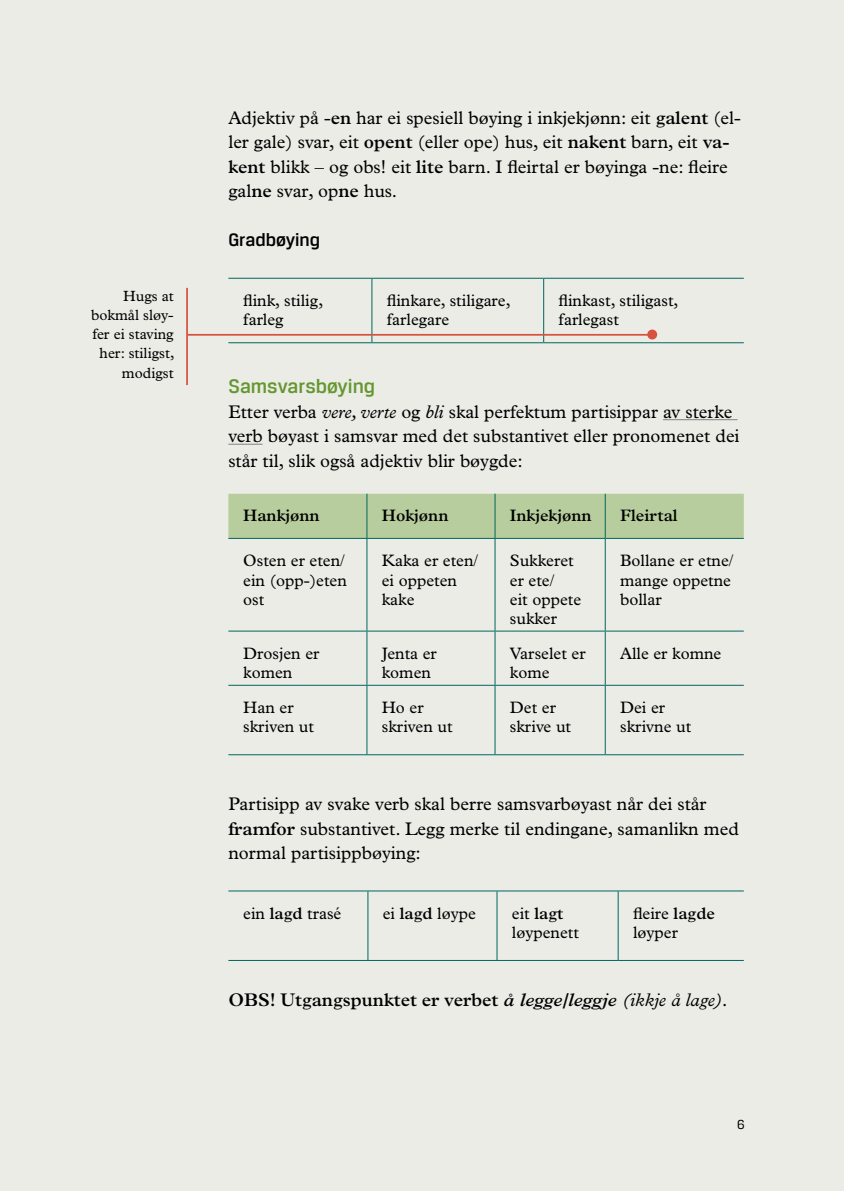
<style>
.page{position:relative;width:844px;height:1191px;background:#fff}
.page>*{position:absolute;margin:0;border:0;box-sizing:border-box;transform-origin:0 0}
.t1{font:500 21px "Breuer Text";color:#659730}
.t2{font:500 19.25px "Breuer Text";color:#000}
.t3{font:18.38px/24.5px "Plantin";color:#000}
.t4{font:600 18.38px "Plantin";color:#000}
.t5{font:16.62px/19.2px "Plantin";color:#000}
.t6{font:600 16.62px "Plantin";color:#000}
.t7{font:14.88px/19.2px "Plantin";color:#000;text-align:right}
.t8{font:14px "Breuer Text";color:#000}
.s1{font-weight:600}
.s2{font-style:italic}
.s3{font-weight:400;font-style:italic}
</style>
<div class="page">
<div style="left:0;top:0;width:843px;height:1191px;background:#ecece7"></div>
<hr style="left:663px;top:419px;width:74px;height:1px;background:#808080">
<hr style="left:228px;top:444px;width:34px;height:1px;background:#808080">
<hr style="left:228px;top:278px;width:144px;height:1px;background:#00665e">
<hr style="left:372px;top:278px;width:171px;height:1px;background:#00665e">
<hr style="left:371px;top:279px;width:1px;height:63px;background:#00665e">
<hr style="left:543px;top:278px;width:200px;height:1px;background:#00665e">
<hr style="left:543px;top:279px;width:1px;height:63px;background:#00665e">
<hr style="left:228px;top:342px;width:144px;height:1px;background:#00665e">
<hr style="left:372px;top:342px;width:171px;height:1px;background:#00665e">
<hr style="left:543px;top:342px;width:200px;height:1px;background:#00665e">
<div style="left:228px;top:494px;width:515px;height:44px;background:#b8cd9d"></div>
<hr style="left:366px;top:494px;width:1px;height:44px;background:#00665e">
<hr style="left:494px;top:494px;width:1px;height:44px;background:#00665e">
<hr style="left:604px;top:494px;width:1px;height:44px;background:#00665e">
<hr style="left:228px;top:538px;width:139px;height:1px;background:#00665e">
<hr style="left:367px;top:538px;width:128px;height:1px;background:#00665e">
<hr style="left:366px;top:539px;width:1px;height:91px;background:#00665e">
<hr style="left:495px;top:538px;width:110px;height:1px;background:#00665e">
<hr style="left:494px;top:539px;width:1px;height:91px;background:#00665e">
<hr style="left:605px;top:538px;width:138px;height:1px;background:#00665e">
<hr style="left:604px;top:539px;width:1px;height:91px;background:#00665e">
<hr style="left:228px;top:630px;width:139px;height:1px;background:#00665e">
<hr style="left:367px;top:630px;width:128px;height:1px;background:#00665e">
<hr style="left:366px;top:631px;width:1px;height:54px;background:#00665e">
<hr style="left:495px;top:630px;width:110px;height:1px;background:#00665e">
<hr style="left:494px;top:631px;width:1px;height:54px;background:#00665e">
<hr style="left:605px;top:630px;width:138px;height:1px;background:#00665e">
<hr style="left:604px;top:631px;width:1px;height:54px;background:#00665e">
<hr style="left:228px;top:685px;width:139px;height:1px;background:#00665e">
<hr style="left:367px;top:685px;width:128px;height:1px;background:#00665e">
<hr style="left:366px;top:685px;width:1px;height:69px;background:#00665e">
<hr style="left:495px;top:685px;width:110px;height:1px;background:#00665e">
<hr style="left:494px;top:685px;width:1px;height:69px;background:#00665e">
<hr style="left:605px;top:685px;width:138px;height:1px;background:#00665e">
<hr style="left:604px;top:685px;width:1px;height:69px;background:#00665e">
<hr style="left:228px;top:754px;width:139px;height:1px;background:#00665e">
<hr style="left:367px;top:754px;width:128px;height:1px;background:#00665e">
<hr style="left:495px;top:754px;width:110px;height:1px;background:#00665e">
<hr style="left:605px;top:754px;width:138px;height:1px;background:#00665e">
<hr style="left:367px;top:891px;width:1px;height:69px;background:#00665e">
<hr style="left:496px;top:891px;width:1px;height:69px;background:#00665e">
<hr style="left:617px;top:891px;width:1px;height:69px;background:#00665e">
<hr style="left:228px;top:960px;width:140px;height:1px;background:#00665e">
<hr style="left:368px;top:960px;width:129px;height:1px;background:#00665e">
<hr style="left:497px;top:960px;width:121px;height:1px;background:#00665e">
<hr style="left:618px;top:960px;width:125px;height:1px;background:#00665e">
<hr style="left:228px;top:890px;width:140px;height:1px;background:#00665e">
<hr style="left:368px;top:890px;width:129px;height:1px;background:#00665e">
<hr style="left:497px;top:890px;width:121px;height:1px;background:#00665e">
<hr style="left:618px;top:890px;width:125px;height:1px;background:#00665e">
<hr style="left:186px;top:288px;width:2px;height:97px;background:#d7533f">
<hr style="left:188px;top:334px;width:464px;height:2px;background:#d7533f">
<div style="left:647px;top:329px;width:10px;height:10px;background:#d7533f;border-radius:50%"></div>
<p class="t7" style="left:91px;top:286px;width:85px">Hugs at bokmål sløy&shy;fer ei staving her: stiligst, modigst</p>
<p class="t3" style="left:228px;top:105px;width:514px">Adjektiv på -<span class="s1">en</span> har ei spesiell bøying i inkjekjønn: eit <span class="s1">galent</span> (el&shy;ler gale) svar, eit <span class="s1">opent</span> (eller ope) hus, eit <span class="s1">nakent</span> barn, eit <span class="s1">va&shy;kent</span> blikk – og obs! eit <span class="s1">lite</span> barn. I fleirtal er bøyinga -ne: fleire gal<span class="s1">ne</span> svar, op<span class="s1">ne</span> hus.</p>
<p class="t2" style="left:228px;top:229px;width:93px">Gradbøying</p>
<p class="t5" style="left:243px;top:291px;width:82px">flink, stilig, farleg</p>
<p class="t5" style="left:386px;top:291px;width:125px">flinkare, stiligare, farlegare</p>
<p class="t5" style="left:558px;top:291px;width:121px">flinkast, stiligast, farlegast</p>
<p class="t1" style="left:228px;top:375px;width:148px">Samsvarsbøying</p>
<p class="t3" style="left:228px;top:399px;width:512px">Etter verba <span class="s2">vere, verte</span> og <span class="s2">bli</span> skal perfektum partisippar av sterke verb bøyast i samsvar med det substantivet eller pronomenet dei står til, slik også adjektiv blir bøygde:</p>
<p class="t6" style="left:243px;top:506px;width:78px">Hankjønn</p>
<p class="t6" style="left:382px;top:506px;width:68px">Hokjønn</p>
<p class="t6" style="left:510px;top:506px;width:83px">Inkjekjønn</p>
<p class="t6" style="left:620px;top:506px;width:59px">Fleirtal</p>
<p class="t5" style="left:243px;top:551px;width:105px">Osten er eten/ ein (opp-)eten ost</p>
<p class="t5" style="left:382px;top:551px;width:98px">Kaka er eten/ ei oppeten kake</p>
<p class="t5" style="left:509px;top:551px;width:73px">Sukkeret er ete/<br>eit oppete sukker</p>
<p class="t5" style="left:620px;top:551px;width:115px">Bollane er etne/ mange oppetne bollar</p>
<p class="t5" style="left:243px;top:643px;width:78px">Drosjen er komen</p>
<p class="t5" style="left:381px;top:643px;width:57px">Jenta er komen</p>
<p class="t5" style="left:509px;top:643px;width:77px">Varselet er kome</p>
<p class="t5" style="left:620px;top:643px;width:103px">Alle er komne</p>
<p class="t5" style="left:243px;top:698px;width:72px">Han er skriven ut</p>
<p class="t5" style="left:381px;top:698px;width:72px">Ho er skriven ut</p>
<p class="t5" style="left:509px;top:698px;width:63px">Det er skrive ut</p>
<p class="t5" style="left:620px;top:698px;width:73px">Dei er skrivne ut</p>
<p class="t3" style="left:228px;top:791px;width:512px">Partisipp av svake verb skal berre samsvarbøyast når dei står <span class="s1">framfor</span> substantivet. Legg merke til endingane, samanlikn med normal partisippbøying:</p>
<p class="t5" style="left:243px;top:903px;width:100px">ein <span class="s1">lagd</span> trasé</p>
<p class="t5" style="left:383px;top:903px;width:95px">ei <span class="s1">lagd</span> løype</p>
<p class="t5" style="left:511px;top:903px;width:68px">eit <span class="s1">lagt </span>løypenett</p>
<p class="t5" style="left:633px;top:903px;width:83px">fleire <span class="s1">lagde </span>løyper</p>
<p class="t4" style="left:228px;top:989px;width:501px">OBS! Utgangspunktet er verbet <span class="s2">å legge/leggje</span> <span class="s3">(ikkje å lage).</span></p>
<p class="t8" style="left:736px;top:1116px;width:9px">6</p>
</div>
